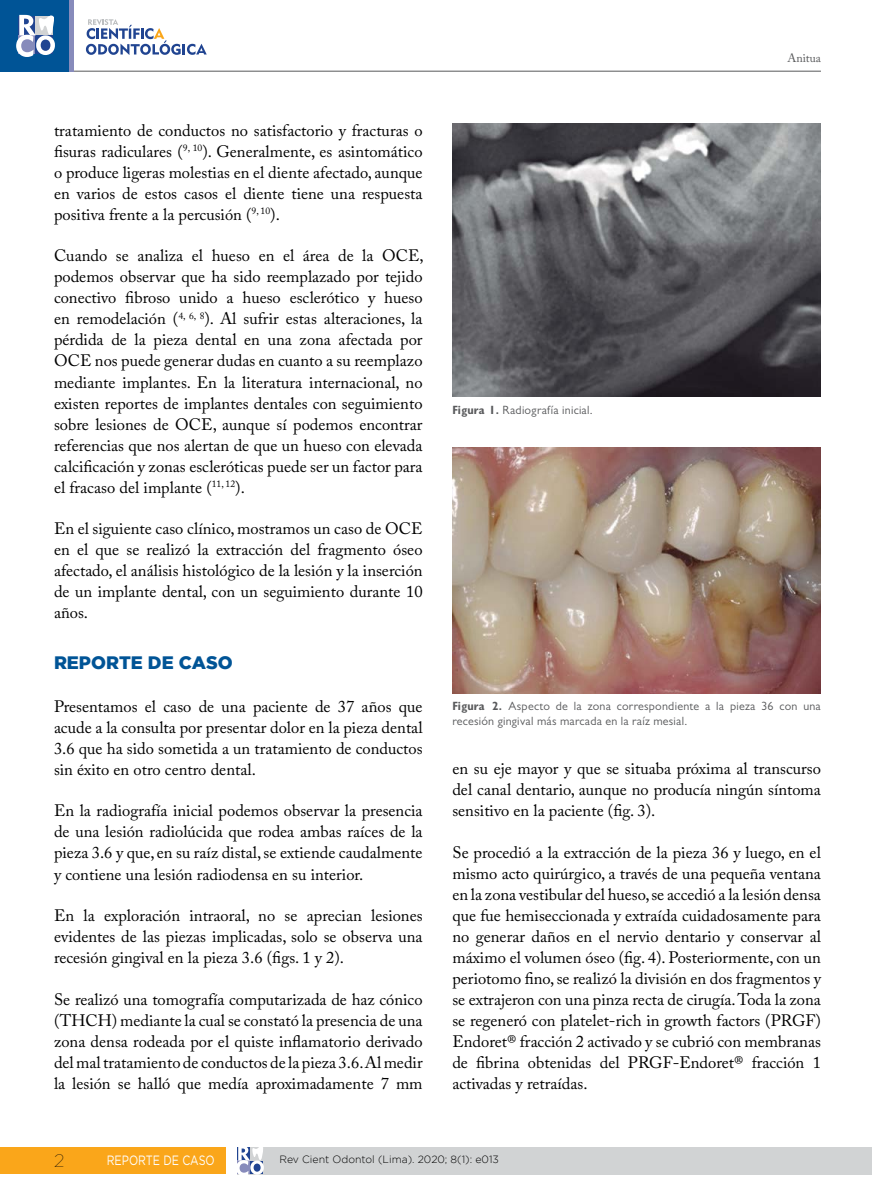
<style>
.page{position:relative;width:872px;height:1187px;background:#fff}
.page>*{position:absolute;margin:0;border:0;box-sizing:border-box;transform-origin:0 0}
.t1{font:900 18px "Gotham";color:#005496}
.t2{font:100 18px "Gotham";color:#000}
.t3{font:16.5px/21px "Adobe Caslon Pro";color:#000;text-align:justify}
.t4{font:13.5px "Gotham";color:#fff;scale:.8 1}
.t5{font:12px/15px "Gill Sans";letter-spacing:.02em;color:#58595b}
.t6{font:12px "Adobe Caslon Pro";color:#58595b}
.t7{font:300 10.5px "Gotham";color:#000}
.s1{font-weight:700;font-stretch:condensed}
</style>
<div class="page">
<div style="left:0;top:1146px;width:225px;height:27px;background:#faa61a"></div>
<div style="left:237px;top:1146px;width:635px;height:28px;background:#d1d3d4"></div>
<hr style="left:47px;top:71px;width:774px;height:1px;background:#58595b">
<div style="left:0;top:0;width:70px;height:72px;background:#005496"></div>
<hr style="left:70px;top:0;width:4px;height:72px;background:#878bbb">
<svg style="left:16px;top:14px;width:39px;height:43px;background:#a1b4d0"></svg>
<svg style="left:86px;top:19px;width:121px;height:36px"></svg>
<svg style="left:237px;top:1146px;width:27px;height:29px"></svg>
<img style="left:452px;top:123px;width:369px;height:274px">
<img style="left:452px;top:447px;width:369px;height:246px">
<p class="t3" style="left:54px;top:119px;width:370px">tratamiento de conductos no satisfactorio y fracturas o fisuras radiculares (<sup>9,</sup> <sup>10</sup>). Generalmente, es asintomático o produce ligeras molestias en el diente afectado, aunque en varios de estos casos el diente tiene una respuesta positiva frente a la percusión (<sup>9,</sup> <sup>10</sup>).</p>
<p class="t3" style="left:54px;top:245px;width:371px">Cuando se analiza el hueso en el área de la OCE, podemos observar que ha sido reemplazado por tejido conectivo fibroso unido a hueso esclerótico y hueso en remodelación (<sup>4,</sup> <sup>6,</sup> <sup>8</sup>). Al sufrir estas alteraciones, la pérdida de la pieza dental en una zona afectada por OCE nos puede generar dudas en cuanto a su reemplazo mediante implantes. En la literatura internacional, no existen reportes de implantes dentales con seguimiento sobre lesiones de OCE, aunque sí podemos encontrar referencias que nos alertan de que un hueso con elevada calcificación y zonas escleróticas puede ser un factor para el fracaso del implante (<sup>11,</sup> <sup>12</sup>).</p>
<p class="t3" style="left:54px;top:518px;width:370px">En el siguiente caso clínico, mostramos un caso de OCE en el que se realizó la extracción del fragmento óseo afectado, el análisis histológico de la lesión y la inserción de un implante dental, con un seguimiento durante 10 años.</p>
<p class="t1" style="left:54px;top:652px;width:180px">REPORTE DE CASO</p>
<p class="t3" style="left:54px;top:695px;width:370px">Presentamos el caso de una paciente de 37 años que acude a la consulta por presentar dolor en la pieza dental 3.6 que ha sido sometida a un tratamiento de conductos sin éxito en otro centro dental.</p>
<p class="t3" style="left:54px;top:800px;width:370px">En la radiografía inicial podemos observar la presencia de una lesión radiolúcida que rodea ambas raíces de la pieza 3.6 y que, en su raíz distal, se extiende caudalmente y contiene una lesión radiodensa en su interior.</p>
<p class="t3" style="left:54px;top:905px;width:370px">En la exploración intraoral, no se aprecian lesiones evidentes de las piezas implicadas, solo se observa una recesión gingival en la pieza 3.6 (figs. 1 y 2).</p>
<p class="t3" style="left:54px;top:988px;width:370px">Se realizó una tomografía computarizada de haz cónico (THCH) mediante la cual se constató la presencia de una zona densa rodeada por el quiste inflamatorio derivado del mal tratamiento de conductos de la pieza 3.6. Al medir la lesión se halló que medía aproximadamente 7 mm</p>
<p class="t5" style="left:452px;top:402px;width:142px"><span class="s1">Figura 1.</span> Radiografía inicial.</p>
<p class="t6" style="left:787px;top:51px;width:35px">Anitua</p>
<p class="t5" style="left:452px;top:698px;width:370px"><span class="s1">Figura 2.</span> Aspecto de la zona correspondiente a la pieza 36 con una recesión gingival más marcada en la raíz mesial.</p>
<p class="t3" style="left:452px;top:757px;width:370px">en su eje mayor y que se situaba próxima al transcurso del canal dentario, aunque no producía ningún síntoma sensitivo en la paciente (fig. 3).</p>
<p class="t3" style="left:452px;top:841px;width:370px">Se procedió a la extracción de la pieza 36 y luego, en el mismo acto quirúrgico, a través de una pequeña ventana en la zona vestibular del hueso, se accedió a la lesión densa que fue hemiseccionada y extraída cuidadosamente para no generar daños en el nervio dentario y conservar al máximo el volumen óseo (fig. 4). Posteriormente, con un periotomo fino, se realizó la división en dos fragmentos y se extrajeron con una pinza recta de cirugía. Toda la zona se regeneró con platelet-rich in growth factors (PRGF)<br>Endoret® fracción 2 activado y se cubrió con membranas de fibrina obtenidas del PRGF-Endoret® fracción 1 activadas y retraídas.</p>
<p class="t2" style="left:54px;top:1150px;width:12px">2</p>
<p class="t4" style="left:107px;top:1152px;width:137px">REPORTE DE CASO</p>
<p class="t7" style="left:279px;top:1153px;width:221px">Rev Cient Odontol (Lima). 2020; 8(1): e013</p>
</div>
